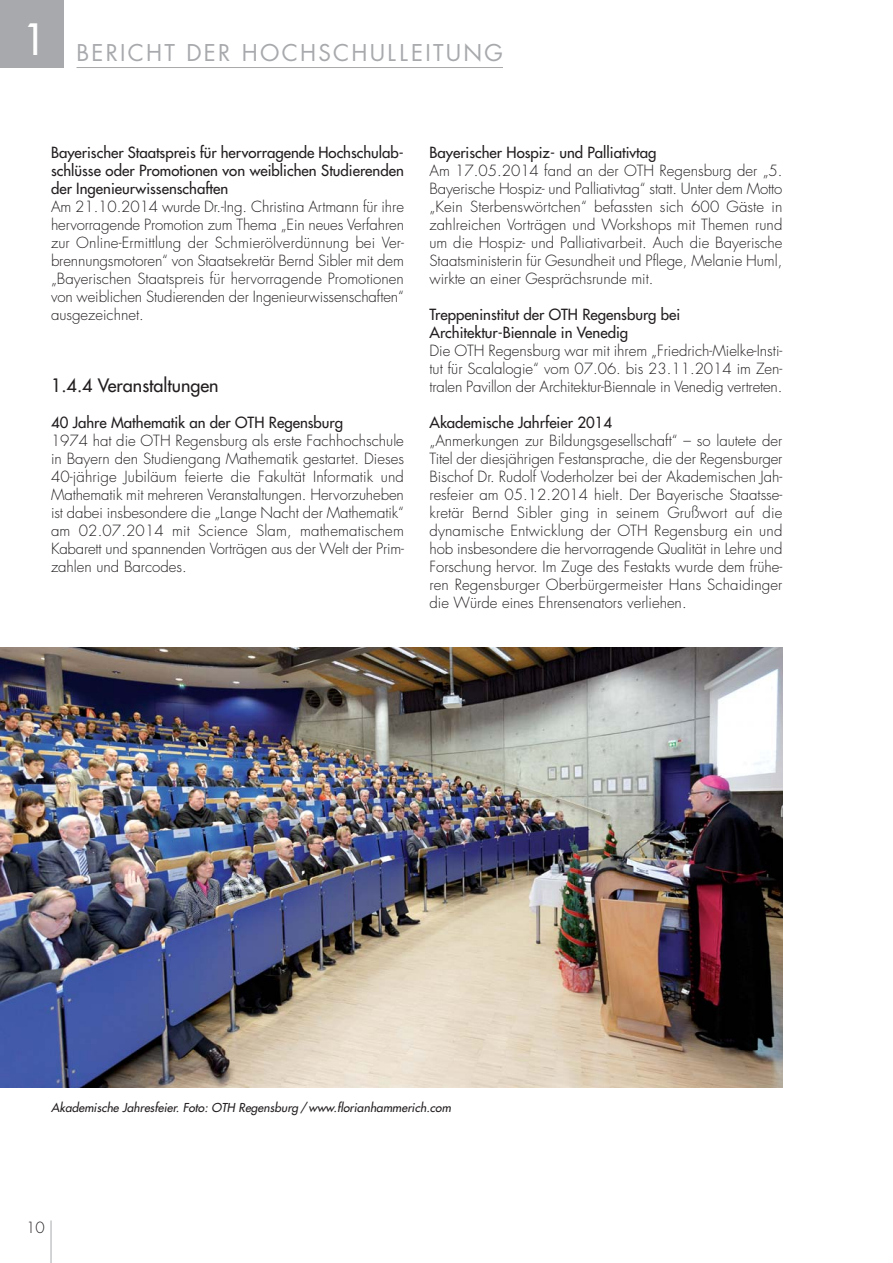
<style>
.page{position:relative;width:893px;height:1263px;background:#fff}
.page>*{position:absolute;margin:0;border:0;box-sizing:border-box;transform-origin:0 0}
.t1{font:22.5px "Futura";letter-spacing:.1em;color:#a7a9ac}
.t2{font:18px "Futura";color:#231f20}
.t3{font:300 15px/18px "Futura";color:#231f20;text-align:justify}
.t4{font:15px/18px "Futura";color:#231f20;text-align:justify}
.t5{font:italic 12px "Futura";letter-spacing:.005em;color:#231f20}
</style>
<div class="page">
<hr style="left:51px;top:1220px;width:1px;height:43px;background:#a7a9ac">
<div style="left:0;top:0;width:64px;height:68px;background:#a7a9ac"></div>
<hr style="left:77px;top:67px;width:426px;height:1px;background:#a7a9ac">
<img style="left:0;top:647px;width:782px;height:441px">
<h1 class="t1" style="left:23px;top:43px;width:482px"><sup>1</sup> BERICHT DER HOCHSCHULLEITUNG</h1>
<p class="t4" style="left:51px;top:145px;width:354px">Bayerischer Staatspreis für hervorragende Hochschulab&shy;schlüsse oder Promotionen von weiblichen Studierenden der Ingenieurwissenschaften</p>
<p class="t3" style="left:51px;top:199px;width:354px">Am 21.10.2014 wurde Dr.-Ing. Christina Artmann für ihre hervorragende Promotion zum Thema „Ein neues Verfahren zur Online-Ermittlung der Schmierölverdünnung bei Ver&shy;brennungsmotoren“ von Staatsekretär Bernd Sibler mit dem „Bayerischen Staatspreis für hervorragende Promotionen von weiblichen Studierenden der Ingenieurwissenschaften“ ausgezeichnet.</p>
<p class="t2" style="left:51px;top:377px;width:169px">1.4.4 Veranstaltungen</p>
<p class="t4" style="left:51px;top:415px;width:294px">40 Jahre Mathematik an der OTH Regensburg</p>
<p class="t3" style="left:51px;top:433px;width:354px">1974 hat die OTH Regensburg als erste Fachhochschule in Bayern den Studiengang Mathematik gestartet. Dieses 40-jährige Jubiläum feierte die Fakultät Informatik und Mathematik mit mehreren Veranstaltungen. Hervorzuheben ist dabei insbesondere die „Lange Nacht der Mathematik“ am 02.07.2014 mit Science Slam, mathematischem Kabarett und spannenden Vorträgen aus der Welt der Prim&shy;zahlen und Barcodes.</p>
<p class="t4" style="left:429px;top:145px;width:228px">Bayerischer Hospiz- und Palliativtag</p>
<p class="t3" style="left:429px;top:163px;width:354px">Am 17.05.2014 fand an der OTH Regensburg der „5.<br>Bayerische Hospiz- und Palliativtag“ statt. Unter dem Motto „Kein Sterbenswörtchen“ befassten sich 600 Gäste in zahlreichen Vorträgen und Workshops mit Themen rund um die Hospiz- und Palliativarbeit. Auch die Bayerische Staatsministerin für Gesundheit und Pflege, Melanie Huml, wirkte an einer Gesprächsrunde mit.</p>
<p class="t4" style="left:429px;top:307px;width:252px">Treppeninstitut der OTH Regensburg bei<br>Architektur-Biennale in Venedig</p>
<p class="t3" style="left:429px;top:343px;width:354px">Die OTH Regensburg war mit ihrem „Friedrich-Mielke-Insti&shy;tut für Scalalogie“ vom 07.06. bis 23.11.2014 im Zen&shy;tralen Pavillon der Architektur-Biennale in Venedig vertreten.</p>
<p class="t4" style="left:429px;top:415px;width:184px">Akademische Jahrfeier 2014</p>
<p class="t3" style="left:429px;top:433px;width:354px">„Anmerkungen zur Bildungsgesellschaft“ – so lautete der Titel der diesjährigen Festansprache, die der Regensburger Bischof Dr. Rudolf Voderholzer bei der Akademischen Jah&shy;resfeier am 05.12.2014 hielt. Der Bayerische Staatsse&shy;kretär Bernd Sibler ging in seinem Grußwort auf die dynamische Entwicklung der OTH Regensburg ein und hob insbesondere die hervorragende Qualität in Lehre und Forschung hervor. Im Zuge des Festakts wurde dem frühe&shy;ren Regensburger Oberbürgermeister Hans Schaidinger die Würde eines Ehrensenators verliehen.</p>
<p class="t5" style="left:51px;top:1102px;width:403px">Akademische Jahresfeier. Foto: OTH Regensburg/www.florianhammerich.com</p>
<p class="t3" style="left:26px;top:1220px;width:20px">10</p>
</div>
